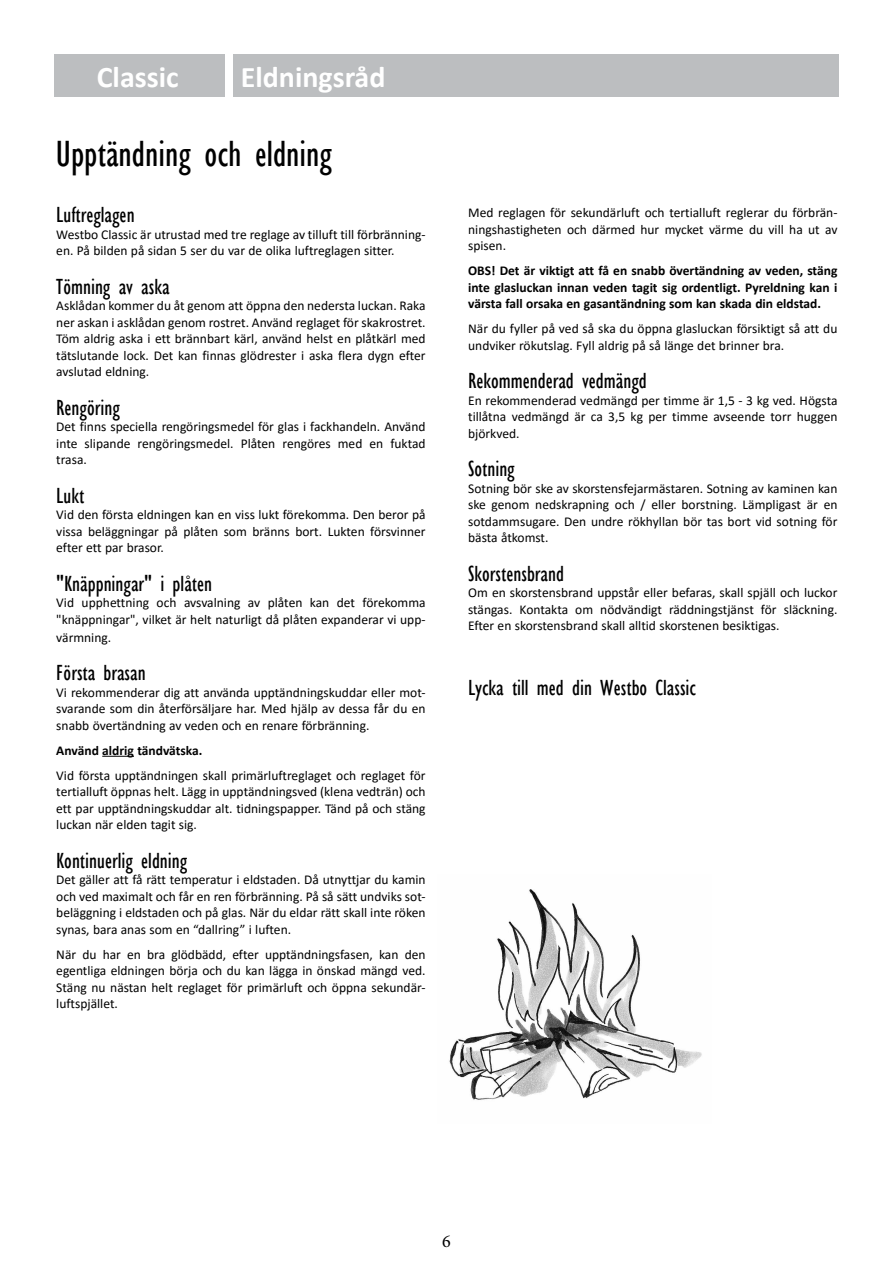
<style>
.page{position:relative;width:893px;height:1263px;background:#fff}
.page>*{position:absolute;margin:0;border:0;box-sizing:border-box;transform-origin:0 0}
.t1{font:condensed 37.5px "Gill Sans";color:#000}
.t2{font:700 30px "Calibri";color:#fff}
.t3{font:condensed 22.5px "Gill Sans";color:#000}
.t4{font:18px "Minion Pro";color:#000}
.t5{font:13.5px/16.5px "Calibri";color:#000;text-align:justify}
.t6{font:700 13.5px/16.5px "Calibri";color:#000;text-align:justify}
</style>
<div class="page">
<div style="left:233px;top:54px;width:606px;height:43px;background:#bcbec0"></div>
<div style="left:55px;top:54px;width:170px;height:43px;background:#bcbec0"></div>
<img style="left:449px;top:889px;width:253px;height:211px">
<hr style="left:102px;top:756px;width:32px;height:1px;background:#000">
<h2 class="t2" style="left:97px;top:55px;width:83px">Classic</h2>
<h2 class="t2" style="left:241px;top:55px;width:146px">Eldningsråd</h2>
<h1 class="t1" style="left:56px;top:133px;width:278px">Upptändning och eldning</h1>
<h3 class="t3" style="left:56px;top:202px;width:80px">Luftreglagen</h3>
<p class="t5" style="left:56px;top:226px;width:371px">Westbo Classic är utrustad med tre reglage av tilluft till förbränning&shy;en. På bilden på sidan 5 ser du var de olika luftreglagen sitter.</p>
<h3 class="t3" style="left:56px;top:274px;width:115px">Tömning av aska</h3>
<p class="t5" style="left:56px;top:297px;width:371px">Asklådan kommer du åt genom att öppna den nedersta luckan. Raka ner askan i asklådan genom rostret. Använd reglaget för skakrostret.<br>Töm aldrig aska i ett brännbart kärl, använd helst en plåtkärl med tätslutande lock. Det kan finnas glödrester i aska flera dygn efter avslutad eldning.</p>
<h3 class="t3" style="left:56px;top:395px;width:65px">Rengöring</h3>
<p class="t5" style="left:56px;top:418px;width:371px">Det finns speciella rengöringsmedel för glas i fackhandeln. Använd inte slipande rengöringsmedel. Plåten rengöres med en fuktad trasa.</p>
<h3 class="t3" style="left:56px;top:483px;width:29px">Lukt</h3>
<p class="t5" style="left:56px;top:506px;width:371px">Vid den första eldningen kan en viss lukt förekomma. Den beror på vissa beläggningar på plåten som bränns bort. Lukten försvinner efter ett par brasor.</p>
<h3 class="t3" style="left:56px;top:571px;width:157px">"Knäppningar" i plåten</h3>
<p class="t5" style="left:56px;top:594px;width:371px">Vid upphettning och avsvalning av plåten kan det förekomma "knäppningar", vilket är helt naturligt då plåten expanderar vi upp-</p>
<p class="t5" style="left:56px;top:629px;width:56px">värmning.</p>
<h3 class="t3" style="left:56px;top:660px;width:91px">Första brasan</h3>
<p class="t5" style="left:56px;top:684px;width:371px">Vi rekommenderar dig att använda upptändningskuddar eller mot&shy;svarande som din återförsäljare har. Med hjälp av dessa får du en snabb övertändning av veden och en renare förbränning.</p>
<p class="t6" style="left:56px;top:741px;width:148px">Använd aldrig tändvätska.</p>
<p class="t5" style="left:56px;top:767px;width:371px">Vid första upptändningen skall primärluftreglaget och reglaget för tertialluft öppnas helt. Lägg in upptändningsved (klena vedträn) och ett par upptändningskuddar alt. tidningspapper. Tänd på och stäng luckan när elden tagit sig.</p>
<h3 class="t3" style="left:56px;top:848px;width:133px">Kontinuerlig eldning</h3>
<p class="t5" style="left:56px;top:871px;width:371px">Det gäller att få rätt temperatur i eldstaden. Då utnyttjar du kamin och ved maximalt och får en ren förbränning. På så sätt undviks sot&shy;beläggning i eldstaden och på glas. När du eldar rätt skall inte röken synas, bara anas som en “dallring” i luften.</p>
<p class="t5" style="left:56px;top:946px;width:371px">När du har en bra glödbädd, efter upptändningsfasen, kan den egentliga eldningen börja och du kan lägga in önskad mängd ved.<br>Stäng nu nästan helt reglaget för primärluft och öppna sekundär&shy;luftspjället.</p>
<p class="t5" style="left:468px;top:204px;width:371px">Med reglagen för sekundärluft och tertialluft reglerar du förbrän&shy;ningshastigheten och därmed hur mycket värme du vill ha ut av spisen.</p>
<p class="t6" style="left:468px;top:262px;width:371px">OBS! Det är viktigt att få en snabb övertändning av veden, stäng inte glasluckan innan veden tagit sig ordentligt. Pyreldning kan i värsta fall orsaka en gasantändning som kan skada din eldstad.</p>
<p class="t5" style="left:468px;top:320px;width:371px">När du fyller på ved så ska du öppna glasluckan försiktigt så att du undviker rökutslag. Fyll aldrig på så länge det brinner bra.</p>
<h3 class="t3" style="left:468px;top:369px;width:180px">Rekommenderad vedmängd</h3>
<p class="t5" style="left:468px;top:392px;width:371px">En rekommenderad vedmängd per timme är 1,5 - 3 kg ved. Högsta tillåtna vedmängd är ca 3,5 kg per timme avseende torr huggen björkved.</p>
<h3 class="t3" style="left:468px;top:457px;width:48px">Sotning</h3>
<p class="t5" style="left:468px;top:480px;width:371px">Sotning bör ske av skorstensfejarmästaren. Sotning av kaminen kan ske genom nedskrapning och / eller borstning. Lämpligast är en sotdammsugare. Den undre rökhyllan bör tas bort vid sotning för bästa åtkomst.</p>
<h3 class="t3" style="left:468px;top:561px;width:97px">Skorstensbrand</h3>
<p class="t5" style="left:468px;top:584px;width:371px">Om en skorstensbrand uppstår eller befaras, skall spjäll och luckor stängas. Kontakta om nödvändigt räddningstjänst för släckning.<br>Efter en skorstensbrand skall alltid skorstenen besiktigas.</p>
<h3 class="t3" style="left:468px;top:676px;width:229px">Lycka till med din Westbo Classic</h3>
<h3 class="t4" style="left:442px;top:1229px;width:10px">6</h3>
</div>
